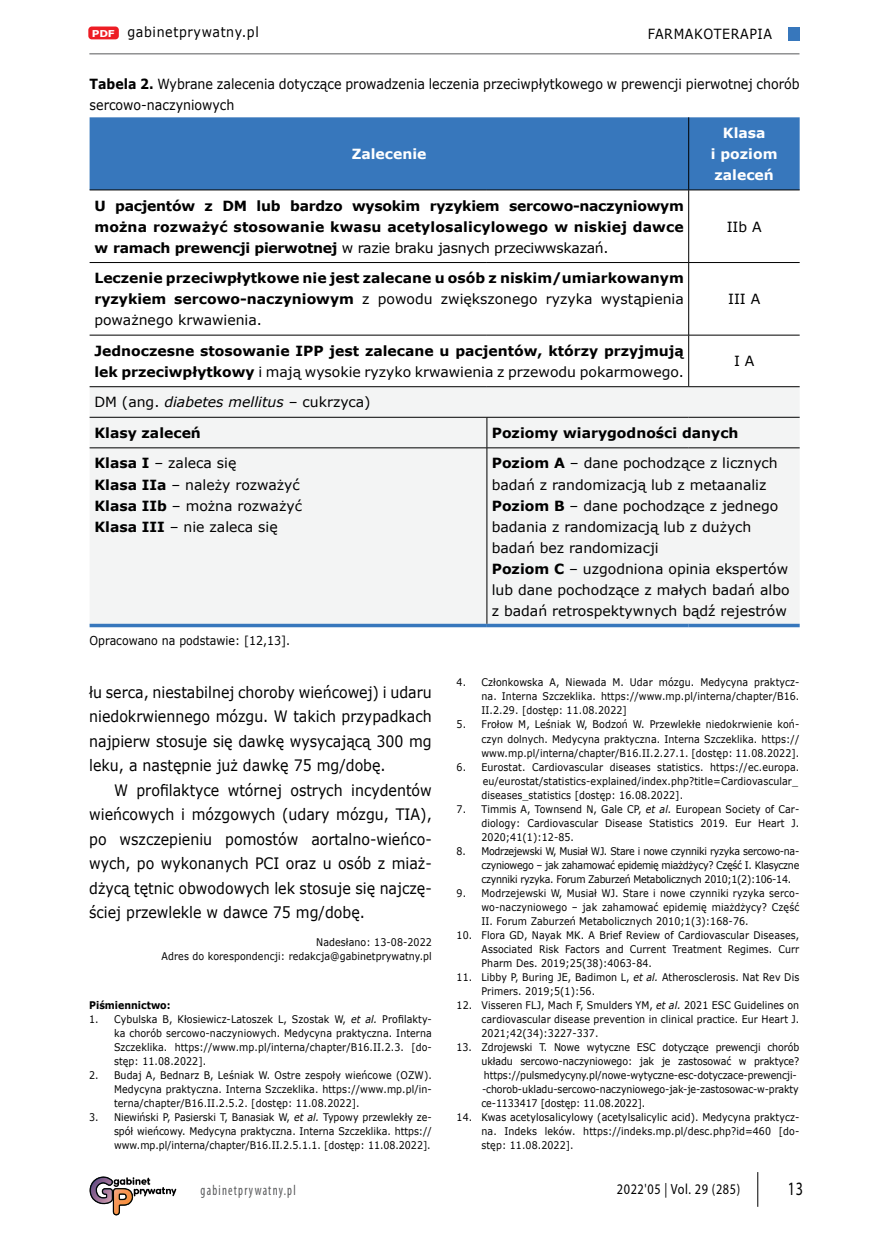
<style>
.page{position:relative;width:874px;height:1241px;background:#fff}
.page>*{position:absolute;margin:0;border:0;box-sizing:border-box;transform-origin:0 0}
.t1{font:18.9px "Myriad Pro";color:#000;scale:.75 1}
.t2{font:15.75px/24.5px "Verdana";color:#000;text-align:justify;scale:.9 1}
.t3{font:14.7px "Myriad Pro";letter-spacing:.05em;color:#000;scale:.83 1}
.t4{font:condensed 14.7px "Myriad Pro";letter-spacing:.1em;color:#58595b;scale:.83 1}
.t5{font:700 14px/21px "Verdana";color:#000;text-align:justify}
.t6{font:14px/21px "Verdana";color:#000}
.t7{font:14px/21px "Verdana";color:#000;scale:.9 1}
.t8{font:14px "Verdana";letter-spacing:.05em;color:#000;scale:.9 1}
.t9{font:700 14px/21px "Verdana";color:#fff;text-align:center}
.t10{font:12.25px "Verdana";color:#000;scale:.9 1}
.t11{font:10.5px/14px "Verdana";letter-spacing:.01em;color:#000;text-align:justify;scale:.9 1}
.t12{font:10.5px/14px "Verdana";letter-spacing:-.01em;color:#000;scale:.9 1}
.t13{font:700 10.5px "Verdana";color:#000;scale:.9 1}
.t14{font:700 9.45px "Verdana";color:#fff;scale:1.11 1}
.s1{font-weight:700}
.s2{font-weight:400}
.s3{font-style:italic}
</style>
<div class="page">
<div style="left:787px;top:27px;width:11px;height:14px;background:#3777bc"></div>
<hr style="left:89px;top:53px;width:710px;height:1px;background:#58595b">
<hr style="left:757px;top:1171px;width:1px;height:35px;background:#000">
<svg style="left:89px;top:1176px;width:87px;height:40px"></svg>
<div style="left:88px;top:27px;width:31px;height:12px;background:#ed1d24;border-radius:3px"></div>
<div style="left:89px;top:117px;width:710px;height:73px;background:#3777bc"></div>
<div style="left:89px;top:387px;width:710px;height:236px;background:#f3f4f4"></div>
<svg style="left:89px;top:623px;width:397px;height:4px;background:#5b8fc6"></svg>
<svg style="left:486px;top:623px;width:202px;height:4px"></svg>
<svg style="left:688px;top:623px;width:111px;height:4px"></svg>
<hr style="left:688px;top:117px;width:1px;height:73px;background:#000">
<hr style="left:89px;top:190px;width:397px;height:1px;background:#000">
<hr style="left:486px;top:190px;width:202px;height:1px;background:#000">
<hr style="left:688px;top:190px;width:111px;height:1px;background:#000">
<hr style="left:688px;top:190px;width:1px;height:72px;background:#000">
<hr style="left:89px;top:262px;width:397px;height:1px;background:#000">
<hr style="left:486px;top:262px;width:202px;height:1px;background:#000">
<hr style="left:688px;top:262px;width:111px;height:1px;background:#000">
<hr style="left:688px;top:263px;width:1px;height:72px;background:#000">
<hr style="left:89px;top:335px;width:397px;height:1px;background:#000">
<hr style="left:486px;top:335px;width:202px;height:1px;background:#000">
<hr style="left:688px;top:335px;width:111px;height:1px;background:#000">
<hr style="left:688px;top:335px;width:1px;height:51px;background:#000">
<hr style="left:89px;top:386px;width:397px;height:1px;background:#000">
<hr style="left:486px;top:386px;width:202px;height:1px;background:#000">
<hr style="left:688px;top:386px;width:111px;height:1px;background:#000">
<hr style="left:89px;top:417px;width:397px;height:1px;background:#000">
<hr style="left:486px;top:417px;width:202px;height:1px;background:#000">
<hr style="left:486px;top:417px;width:1px;height:30px;background:#000">
<hr style="left:688px;top:417px;width:111px;height:1px;background:#000">
<hr style="left:89px;top:447px;width:397px;height:1px;background:#000">
<hr style="left:486px;top:447px;width:202px;height:1px;background:#000">
<hr style="left:486px;top:448px;width:1px;height:175px;background:#000">
<hr style="left:688px;top:447px;width:111px;height:1px;background:#000">
<p class="t14" style="left:92px;top:26px;width:22px">PDF</p>
<h3 class="t8" style="left:127px;top:23px;width:147px">gabinetprywatny.pl</h3>
<h3 class="t7" style="left:89px;top:74px;width:790px"><span class="s1">Tabela 2.</span> Wybrane zalecenia dotyczące prowadzenia leczenia przeciwpłytkowego w prewencji pierwotnej chorób sercowo-naczyniowych</h3>
<h3 class="t9" style="left:351px;top:143px;width:76px">Zalecenie</h3>
<h3 class="t8" style="left:647px;top:24px;width:140px">FARMAKOTERAPIA</h3>
<h3 class="t9" style="left:710px;top:122px;width:68px">Klasa<br>i poziom zaleceń</h3>
<h3 class="t5" style="left:94px;top:195px;width:590px">U pacjentów z DM lub bardzo wysokim ryzykiem sercowo-naczyniowym można rozważyć stosowanie kwasu acetylosalicylowego w niskiej dawce w ramach prewencji pierwotnej <span class="s2">w razie braku jasnych przeciwwskazań.</span></h3>
<h3 class="t5" style="left:94px;top:267px;width:590px">Leczenie przeciwpłytkowe nie jest zalecane u osób z niskim/umiarkowanym ryzykiem sercowo-naczyniowym <span class="s2">z powodu zwiększonego ryzyka wystąpienia poważnego krwawienia.</span></h3>
<h3 class="t6" style="left:726px;top:216px;width:37px">IIb A</h3>
<h3 class="t6" style="left:727px;top:288px;width:34px">III A</h3>
<h3 class="t5" style="left:94px;top:340px;width:590px">Jednoczesne stosowanie IPP jest zalecane u pacjentów, którzy przyjmują lek przeciwpłytkowy <span class="s2">i mają wysokie ryzyko krwawienia z przewodu pokarmowego.</span></h3>
<h3 class="t6" style="left:733px;top:350px;width:22px">I A</h3>
<h3 class="t6" style="left:94px;top:387px;width:277px;line-height:30.6px">DM (ang. <span class="s3">diabetes mellitus</span> – cukrzyca)<br><span class="s1">Klasy zaleceń</span></h3>
<h3 class="t5" style="left:491px;top:422px;width:248px">Poziomy wiarygodności danych</h3>
<h3 class="t6" style="left:94px;top:452px;width:209px"><span class="s1">Klasa I</span> – zaleca się<br><span class="s1">Klasa IIa</span> – należy rozważyć<br><span class="s1">Klasa IIb</span> – można rozważyć<br><span class="s1">Klasa III</span> – nie zaleca się</h3>
<p class="t6" style="left:491px;top:452px;width:299px"><span class="s1">Poziom A</span> – dane pochodzące z licznych badań z randomizacją lub z metaanaliz <span class="s1">Poziom B</span> – dane pochodzące z jednego badania z randomizacją lub z dużych badań bez randomizacji<br><span class="s1">Poziom C</span> – uzgodniona opinia ekspertów lub dane pochodzące z małych badań albo z badań retrospektywnych bądź rejestrów</p>
<p class="t10" style="left:89px;top:631px;width:224px">Opracowano na podstawie: [12,13].</p>
<h2 class="t2" style="left:89px;top:679px;width:382px">łu serca, niestabilnej choroby wieńcowej) i udaru niedokrwiennego mózgu. W takich przypadkach najpierw stosuje się dawkę wysycającą 300 mg leku, a następnie już dawkę 75 mg/dobę.</h2>
<p class="t2" style="left:89px;top:777px;width:382px;text-indent:25px">W profilaktyce wtórnej ostrych incydentów wieńcowych i mózgowych (udary mózgu, TIA), po wszczepieniu pomostów aortalno-wieńco&shy;wych, po wykonanych PCI oraz u osób z miaż&shy;dżycą tętnic obwodowych lek stosuje się najczę&shy;ściej przewlekle w dawce 75 mg/dobę.</p>
<p class="t11" style="left:161px;top:935px;width:301px;text-align:right">Nadesłano: 13-08-2022<br>Adres do korespondencji: redakcja@gabinetprywatny.pl</p>
<p class="t13" style="left:89px;top:997px;width:92px">Piśmiennictwo:</p>
<p class="t11" style="left:114px;top:1012px;width:354px;text-indent:-25px">1. Cybulska B, Kłosiewicz-Latoszek L, Szostak W, <span class="s3">et al.</span> Profilakty&shy;ka chorób sercowo-naczyniowych. Medycyna praktyczna. Interna Szczeklika. https://www.mp.pl/interna/chapter/B16.II.2.3. [do&shy;stęp: 11.08.2022].</p>
<p class="t11" style="left:114px;top:1068px;width:354px;text-indent:-25px">2. Budaj A, Bednarz B, Leśniak W. Ostre zespoły wieńcowe (OZW).<br>Medycyna praktyczna. Interna Szczeklika. https://www.mp.pl/in&shy;terna/chapter/B16.II.2.5.2. [dostęp: 11.08.2022].</p>
<p class="t11" style="left:114px;top:1110px;width:354px;text-indent:-25px">3. Niewiński P, Pasierski T, Banasiak W, <span class="s3">et al.</span> Typowy przewlekły ze&shy;spół wieńcowy. Medycyna praktyczna. Interna Szczeklika. https:// www.mp.pl/interna/chapter/B16.II.2.5.1.1. [dostęp: 11.08.2022].</p>
<p class="t11" style="left:481px;top:675px;width:354px;text-indent:-25px">4. Członkowska A, Niewada M. Udar mózgu. Medycyna praktycz&shy;na. Interna Szczeklika. https://www.mp.pl/interna/chapter/B16.<br>II.2.29. [dostęp: 11.08.2022]</p>
<p class="t11" style="left:481px;top:717px;width:354px;text-indent:-25px">5. Frołow M, Leśniak W, Bodzoń W. Przewlekłe niedokrwienie koń&shy;czyn dolnych. Medycyna praktyczna. Interna Szczeklika. https:// www.mp.pl/interna/chapter/B16.II.2.27.1. [dostęp: 11.08.2022].</p>
<p class="t11" style="left:481px;top:759px;width:354px;text-indent:-25px">6. Eurostat. Cardiovascular diseases statistics. https://ec.europa. eu/eurostat/statistics-explained/index.php?title=Cardiovascular_ diseases_statistics [dostęp: 16.08.2022].</p>
<p class="t11" style="left:481px;top:801px;width:354px;text-indent:-25px">7. Timmis A, Townsend N, Gale CP, <span class="s3">et al.</span> European Society of Car&shy;diology: Cardiovascular Disease Statistics 2019. Eur Heart J.<br>2020;41(1):12-85.</p>
<p class="t11" style="left:481px;top:843px;width:354px;text-indent:-25px">8. Modrzejewski W, Musiał WJ. Stare i nowe czynniki ryzyka sercowo-na&shy;czyniowego – jak zahamować epidemię miażdżycy? Część I. Klasyczne czynniki ryzyka. Forum Zaburzeń Metabolicznych 2010;1(2):106-14.</p>
<p class="t11" style="left:481px;top:885px;width:354px;text-indent:-25px">9. Modrzejewski W, Musiał WJ. Stare i nowe czynniki ryzyka serco&shy;wo-naczyniowego – jak zahamować epidemię miażdżycy? Część II. Forum Zaburzeń Metabolicznych 2010;1(3):168-76.</p>
<p class="t11" style="left:481px;top:927px;width:354px;text-indent:-25px">10. Flora GD, Nayak MK. A Brief Review of Cardiovascular Diseases, Associated Risk Factors and Current Treatment Regimes. Curr Pharm Des. 2019;25(38):4063-84.</p>
<p class="t11" style="left:481px;top:969px;width:354px;text-indent:-25px">11. Libby P, Buring JE, Badimon L, <span class="s3">et al.</span> Atherosclerosis. Nat Rev Dis<br>Primers. 2019;5(1):56.</p>
<p class="t11" style="left:481px;top:997px;width:354px;text-indent:-25px">12. Visseren FLJ, Mach F, Smulders YM, <span class="s3">et al.</span> 2021 ESC Guidelines on cardiovascular disease prevention in clinical practice. Eur Heart J.<br>2021;42(34):3227-337.</p>
<p class="t12" style="left:481px;top:1039px;width:354px;text-indent:-25px">13. Zdrojewski T. Nowe wytyczne ESC dotyczące prewencji chorób układu sercowo-naczyniowego: jak je zastosować w praktyce? https://pulsmedycyny.pl/nowe-wytyczne-esc-dotyczace-prewencji--chorob-ukladu-sercowo-naczyniowego-jak-je-zastosowac-w-prakty ce-1133417 [dostęp: 11.08.2022].</p>
<p class="t11" style="left:481px;top:1109px;width:354px;text-indent:-25px">14. Kwas acetylosalicylowy (acetylsalicylic acid). Medycyna praktycz&shy;na. Indeks leków. https://indeks.mp.pl/desc.php?id=460 [do&shy;stęp: 11.08.2022].</p>
<h3 class="t4" style="left:200px;top:1180px;width:116px">gabinetprywatny.pl</h3>
<h3 class="t3" style="left:616px;top:1179px;width:150px">2022'05 | Vol. 29 (285)</h3>
<h1 class="t1" style="left:787px;top:1177px;width:22px">13</h1>
</div>
